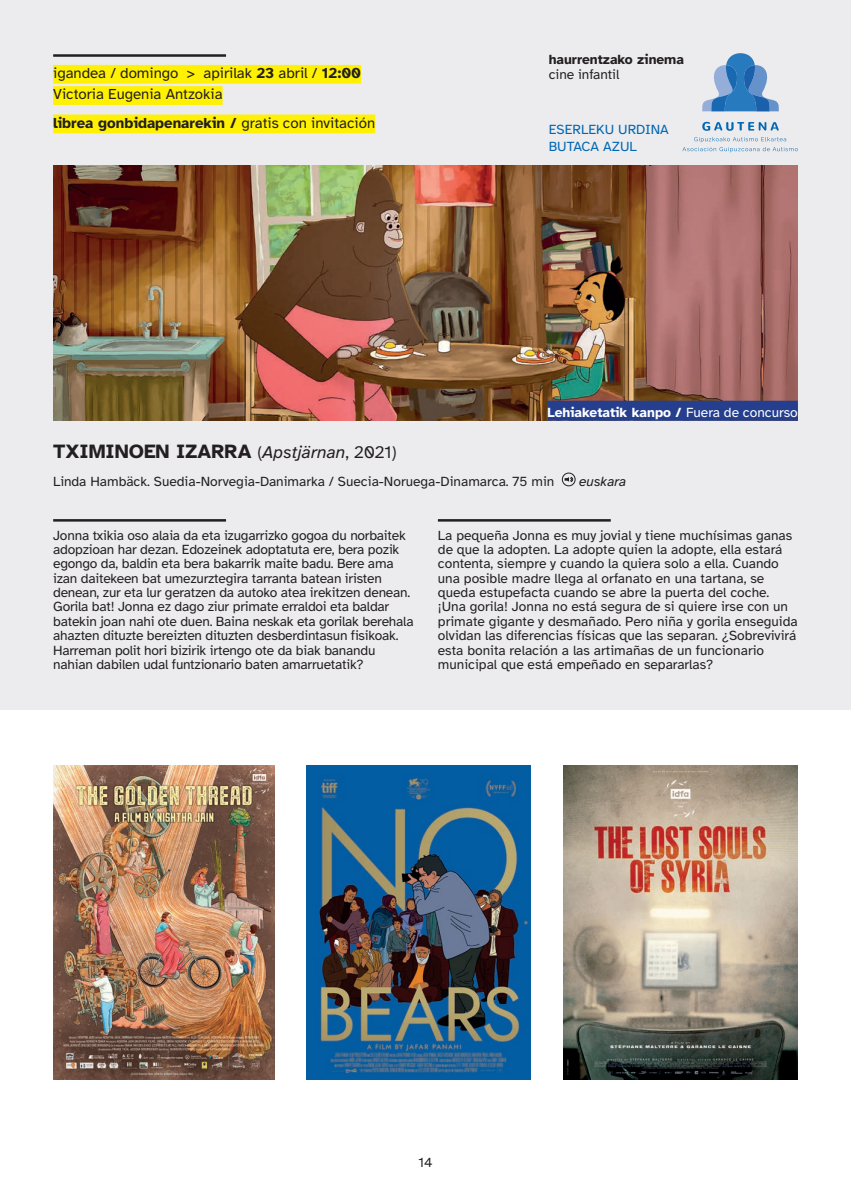
<style>
.page{position:relative;width:851px;height:1188px;background:#fff}
.page>*{position:absolute;margin:0;border:0;box-sizing:border-box;transform-origin:0 0}
.TITULO_PELICULA{font:700 20px "Atkinson Hyperlegible";color:#231f20}
.FECHA_SUBRAYADO{font:15px "Atkinson Hyperlegible";color:#231f20}
.FECHA_SUBRAYADO-2{font:700 15px "Atkinson Hyperlegible";color:#231f20}
.SINOPSIS{font:13.75px/14.4px "Atkinson Hyperlegible";letter-spacing:-.015em;color:#231f20}
.FICHA_TECNICA{font:13.75px "Atkinson Hyperlegible";color:#231f20}
.TITULO_TEMA{font:700 13.75px "Atkinson Hyperlegible";color:#fff}
.TITULO_PELICULA-2{font:13.75px "Atkinson Hyperlegible";color:#0168b3}
.SINOPSIS-2{font:700 13.75px "Atkinson Hyperlegible";color:#231f20}
.FICHA_TECNICA-2{font:italic 13.75px "Atkinson Hyperlegible";color:#231f20}
.s1{font-weight:700}
.s2{font-weight:400}
.s3{font-weight:400;font-size:17.5px}
.s4{font-weight:400;font-style:italic;font-size:17.5px}
</style>
<div class="page">
<hr style="left:850px;top:0;width:1px;height:574px;background:#ececee">
<div style="left:0;top:0;width:850px;height:709px;background:#ececee"></div>
<svg style="left:564px;top:476px;width:9px;height:6px"></svg>
<div style="left:562px;top:472px;width:13px;height:14px;border:1px solid #231f20;border-radius:50%"></div>
<hr style="left:53px;top:519px;width:173px;height:2px;background:#231f20">
<hr style="left:438px;top:519px;width:172px;height:2px;background:#231f20">
<img style="left:53px;top:165px;width:744px;height:255px">
<div style="left:53px;top:65px;width:308px;height:19px;background:#fff101"></div>
<div style="left:53px;top:86px;width:169px;height:19px;background:#fff101"></div>
<div style="left:53px;top:114px;width:322px;height:19px;background:#fff101"></div>
<hr style="left:53px;top:54px;width:173px;height:3px;background:#231f20">
<div style="left:547px;top:400px;width:250px;height:20px;background:#253f8e"></div>
<svg style="left:702px;top:122px;width:76px;height:9px"></svg>
<svg style="left:702px;top:53px;width:77px;height:58px"></svg>
<svg style="left:682px;top:137px;width:115px;height:15px"></svg>
<img style="left:53px;top:765px;width:221px;height:313px">
<img style="left:563px;top:765px;width:234px;height:313px">
<img style="left:307px;top:765px;width:223px;height:313px">
<p class="FECHA_SUBRAYADO" style="left:53px;top:65px;width:309px">igandea / domingo &gt; apirilak <span class="s1">23</span> abril / <span class="s1">12:00</span></p>
<p class="FECHA_SUBRAYADO" style="left:53px;top:86px;width:171px">Victoria Eugenia Antzokia</p>
<p class="FECHA_SUBRAYADO-2" style="left:53px;top:114px;width:323px">librea gonbidapenarekin / <span class="s2">gratis con invitación</span></p>
<p class="SINOPSIS-2" style="left:548px;top:52px;width:137px">haurrentzako zinema</p>
<p class="SINOPSIS" style="left:548px;top:67px;width:72px">cine infantil</p>
<p class="TITULO_PELICULA-2" style="left:548px;top:122px;width:122px">ESERLEKU URDINA</p>
<p class="TITULO_PELICULA-2" style="left:548px;top:138px;width:90px">BUTACA AZUL</p>
<p class="TITULO_TEMA" style="left:547px;top:404px;width:252px">Lehiaketatik kanpo / <span class="s2">Fuera de concurso</span></p>
<p class="TITULO_PELICULA" style="left:53px;top:439px;width:345px">TXIMINOEN IZARRA <span class="s3">(</span><span class="s4">Apstjärnan</span><span class="s3">, 2021)</span></p>
<p class="FICHA_TECNICA" style="left:53px;top:473px;width:502px">Linda Hambäck. Suedia-Norvegia-Danimarka / Suecia-Noruega-Dinamarca. 75 min</p>
<p class="FICHA_TECNICA-2" style="left:579px;top:473px;width:49px">euskara</p>
<p class="SINOPSIS" style="left:53px;top:528px;width:362px">Jonna txikia oso alaia da eta izugarrizko gogoa du norbaitek adopzioan har dezan. Edozeinek adoptatuta ere, bera pozik egongo da, baldin eta bera bakarrik maite badu. Bere ama izan daitekeen bat umezurztegira tarranta batean iristen denean, zur eta lur geratzen da autoko atea irekitzen denean.<br>Gorila bat! Jonna ez dago ziur primate erraldoi eta baldar batekin joan nahi ote duen. Baina neskak eta gorilak berehala ahazten dituzte bereizten dituzten desberdintasun fisikoak.<br>Harreman polit hori bizirik irtengo ote da biak banandu nahian dabilen udal funtzionario baten amarruetatik?</p>
<p class="SINOPSIS" style="left:438px;top:528px;width:361px">La pequeña Jonna es muy jovial y tiene muchísimas ganas de que la adopten. La adopte quien la adopte, ella estará contenta, siempre y cuando la quiera solo a ella. Cuando una posible madre llega al orfanato en una tartana, se queda estupefacta cuando se abre la puerta del coche. ¡Una gorila! Jonna no está segura de si quiere irse con un primate gigante y desmañado. Pero niña y gorila enseguida olvidan las diferencias físicas que las separan. ¿Sobrevivirá esta bonita relación a las artimañas de un funcionario municipal que está empeñado en separarlas?</p>
<p class="SINOPSIS" style="left:418px;top:1154px;width:15px">14</p>
</div>
